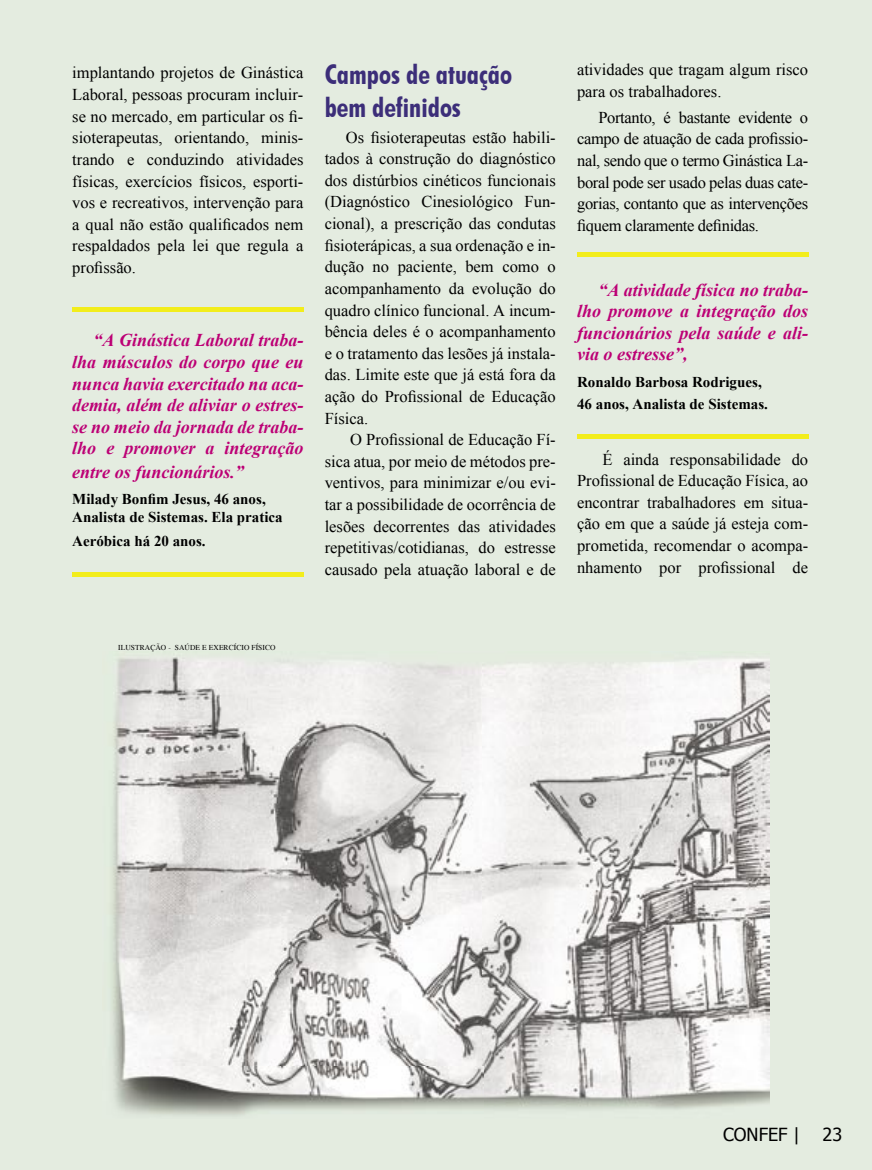
<style>
.page{position:relative;width:872px;height:1170px;background:#fff}
.page>*{position:absolute;margin:0;border:0;box-sizing:border-box;transform-origin:0 0}
.t1{font:700 condensed 27px/32.4px "Futura BT";color:#3c2e79}
.t2{font:italic 700 18px/21.6px "Times New Roman";color:#bc0075;text-align:justify}
.t3{font:18px "Tahoma";color:#000}
.t4{font:16.5px/21.6px "Times New Roman";color:#000;text-align:justify}
.t5{font:700 15px/18px "Times New Roman";color:#000}
.t6{font:7.5px "Times";letter-spacing:.01em;color:#000}
</style>
<div class="page">
<div style="left:0;top:0;width:872px;height:1169px;background:#e4ece0"></div>
<img style="left:111px;top:657px;width:658px;height:459px">
<hr style="left:72px;top:307px;width:231px;height:4px;background:#f2ed1c">
<hr style="left:72px;top:572px;width:231px;height:4px;background:#f2ed1c">
<hr style="left:577px;top:434px;width:231px;height:4px;background:#f2ed1c">
<hr style="left:577px;top:252px;width:231px;height:4px;background:#f2ed1c">
<p class="t4" style="left:72px;top:62px;width:233px">implantando projetos de Ginástica Laboral, pessoas procuram incluir&shy;se no mercado, em particular os fi&shy;sioterapeutas, orientando, minis&shy;trando e conduzindo atividades físicas, exercícios físicos, esporti&shy;vos e recreativos, intervenção para a qual não estão qualificados nem respaldados pela lei que regula a profissão.</p>
<p class="t2" style="left:72px;top:329px;width:233px;text-indent:21px">“A Ginástica Laboral traba&shy;lha músculos do corpo que eu nunca havia exercitado na aca&shy;demia, além de aliviar o estres&shy;se no meio da jornada de traba&shy;lho e promover a integração</p>
<p class="t2" style="left:72px;top:460px;width:173px">entre os funcionários.”</p>
<p class="t5" style="left:72px;top:490px;width:212px">Milady Bonfim Jesus, 46 anos,<br>Analista de Sistemas. Ela pratica</p>
<p class="t5" style="left:72px;top:531px;width:135px">Aeróbica há 20 anos.</p>
<h1 class="t1" style="left:325px;top:58px;width:189px">Campos de atuação bem definidos</h1>
<p class="t4" style="left:325px;top:126px;width:233px;text-indent:21px">Os fisioterapeutas estão habili&shy;tados à construção do diagnóstico dos distúrbios cinéticos funcionais (Diagnóstico Cinesiológico Fun&shy;cional), a prescrição das condutas fisioterápicas, a sua ordenação e in&shy;dução no paciente, bem como o acompanhamento da evolução do quadro clínico funcional. A incum&shy;bência deles é o acompanhamento e o tratamento das lesões já instala&shy;das. Limite este que já está fora da ação do Profissional de Educação Física.</p>
<p class="t4" style="left:325px;top:428px;width:233px;text-indent:25px">O Profissional de Educação Fí&shy;sica atua, por meio de métodos pre&shy;ventivos, para minimizar e/ou evi&shy;tar a possibilidade de ocorrência de lesões decorrentes das atividades repetitivas/cotidianas, do estresse causado pela atuação laboral e de</p>
<p class="t4" style="left:577px;top:59px;width:233px">atividades que tragam algum risco para os trabalhadores.</p>
<p class="t4" style="left:577px;top:106px;width:233px;text-indent:21px">Portanto, é bastante evidente o campo de atuação de cada profissio&shy;nal, sendo que o termo Ginástica La&shy;boral pode ser usado pelas duas cate&shy;gorias, contanto que as intervenções fiquem claramente definidas.</p>
<p class="t2" style="left:577px;top:278px;width:233px;text-indent:21px">“A atividade física no traba&shy;lho promove a integração dos funcionários pela saúde e ali&shy;via o estresse”,</p>
<p class="t5" style="left:577px;top:371px;width:192px;line-height:21.6px">Ronaldo Barbosa Rodrigues,<br>46 anos, Analista de Sistemas.</p>
<p class="t4" style="left:577px;top:448px;width:233px;text-indent:25px">É ainda responsabilidade do Profissional de Educação Física, ao encontrar trabalhadores em situa&shy;ção em que a saúde já esteja com&shy;prometida, recomendar o acompa&shy;nhamento por profissional de</p>
<p class="t6" style="left:118px;top:643px;width:159px">ILUSTRAÇÃO - SAÚDE E EXERCÍCIO FÍSICO</p>
<p class="t3" style="left:723px;top:1122px;width:78px">CONFEF |</p>
<p class="t3" style="left:822px;top:1122px;width:21px">23</p>
</div>
